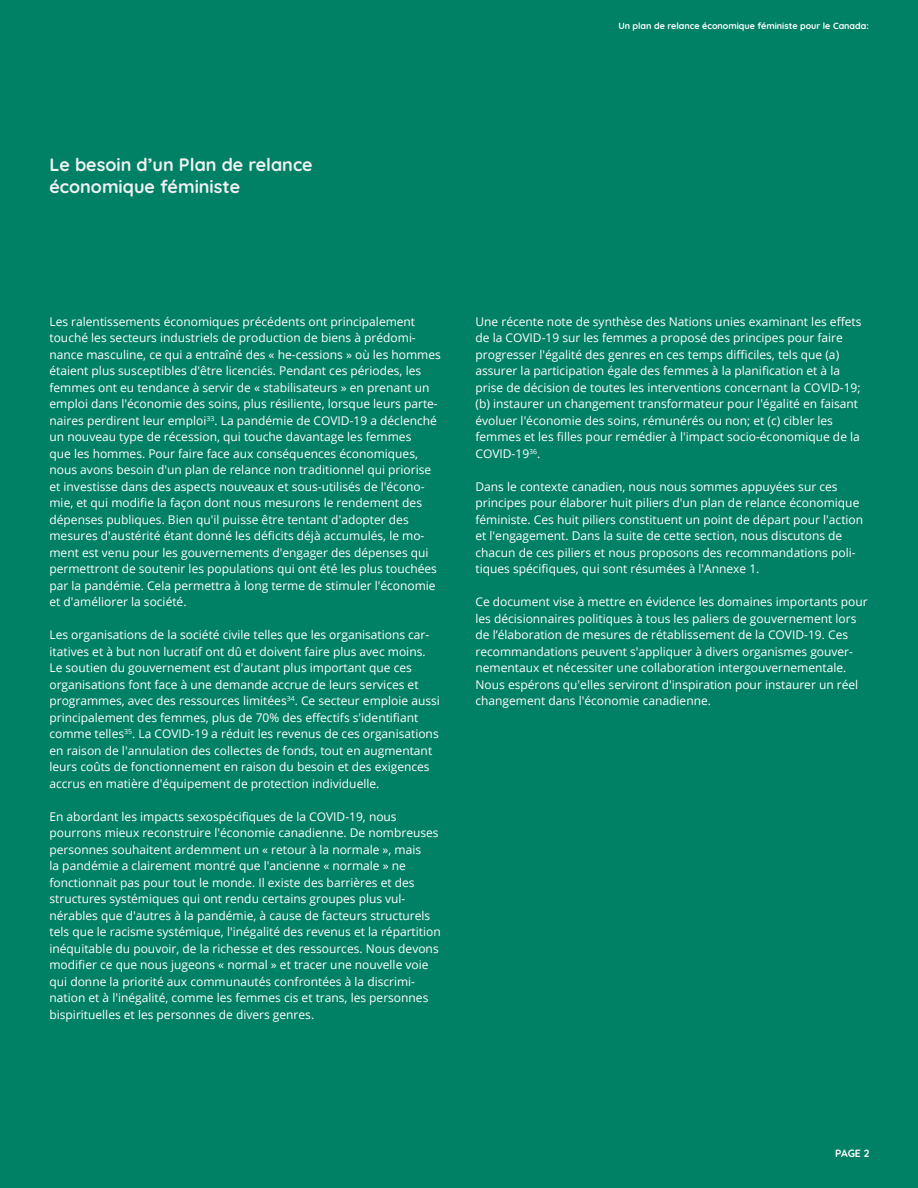
<style>
.page{position:relative;width:918px;height:1188px;background:#008065}
.page>*{position:absolute;margin:0;border:0;box-sizing:border-box;transform-origin:0 0}
.t1{font:300 18px/21.6px "Quicksand";color:#f1f1f2}
.t2{font:12px/16.5px "Open Sans";color:#fff}
.t3{font:300 10.5px "Quicksand";color:#fff}
.t4{font:300 9px "Quicksand";color:#fff}
</style>
<div class="page">
<p class="t4" style="left:618px;top:19px;width:252px">Un plan de relance économique féministe pour le Canada:</p>
<h1 class="t1" style="left:50px;top:152px;width:265px">Le besoin d’un Plan de relance économique féministe</h1>
<p class="t2" style="left:49px;top:313px;width:393px">Les ralentissements économiques précédents ont principalement touché les secteurs industriels de production de biens à prédomi&shy;nance masculine, ce qui a entraîné des « he-cessions » où les hommes étaient plus susceptibles d'être licenciés. Pendant ces périodes, les femmes ont eu tendance à servir de « stabilisateurs » en prenant un emploi dans l'économie des soins, plus résiliente, lorsque leurs parte&shy;naires perdirent leur emploi<sup>33</sup>. La pandémie de COVID-19 a déclenché un nouveau type de récession, qui touche davantage les femmes<br>que les hommes. Pour faire face aux conséquences économiques, nous avons besoin d'un plan de relance non traditionnel qui priorise et investisse dans des aspects nouveaux et sous-utilisés de l'écono&shy;mie, et qui modifie la façon dont nous mesurons le rendement des dépenses publiques. Bien qu'il puisse être tentant d'adopter des mesures d'austérité étant donné les déficits déjà accumulés, le mo&shy;ment est venu pour les gouvernements d'engager des dépenses qui permettront de soutenir les populations qui ont été les plus touchées par la pandémie. Cela permettra à long terme de stimuler l'économie et d'améliorer la société.</p>
<p class="t2" style="left:49px;top:626px;width:392px">Les organisations de la société civile telles que les organisations car&shy;itatives et à but non lucratif ont dû et doivent faire plus avec moins.<br>Le soutien du gouvernement est d'autant plus important que ces organisations font face à une demande accrue de leurs services et programmes, avec des ressources limitées<sup>34</sup>. Ce secteur emploie aussi principalement des femmes, plus de 70% des effectifs s'identifiant comme telles<sup>35</sup>. La COVID-19 a réduit les revenus de ces organisations en raison de l'annulation des collectes de fonds, tout en augmentant leurs coûts de fonctionnement en raison du besoin et des exigences accrus en matière d'équipement de protection individuelle.</p>
<p class="t2" style="left:49px;top:808px;width:393px">En abordant les impacts sexospécifiques de la COVID-19, nous pourrons mieux reconstruire l'économie canadienne. De nombreuses personnes souhaitent ardemment un « retour à la normale », mais<br>la pandémie a clairement montré que l'ancienne « normale » ne fonctionnait pas pour tout le monde. Il existe des barrières et des structures systémiques qui ont rendu certains groupes plus vul&shy;nérables que d'autres à la pandémie, à cause de facteurs structurels tels que le racisme systémique, l'inégalité des revenus et la répartition inéquitable du pouvoir, de la richesse et des ressources. Nous devons modifier ce que nous jugeons « normal » et tracer une nouvelle voie qui donne la priorité aux communautés confrontées à la discrimi&shy;nation et à l'inégalité, comme les femmes cis et trans, les personnes bispirituelles et les personnes de divers genres.</p>
<p class="t2" style="left:476px;top:313px;width:388px">Une récente note de synthèse des Nations unies examinant les effets de la COVID-19 sur les femmes a proposé des principes pour faire progresser l'égalité des genres en ces temps difficiles, tels que (a) assurer la participation égale des femmes à la planification et à la prise de décision de toutes les interventions concernant la COVID-19; (b) instaurer un changement transformateur pour l'égalité en faisant évoluer l'économie des soins, rémunérés ou non; et (c) cibler les femmes et les filles pour remédier à l'impact socio-économique de la COVID-19<sup>36</sup>.</p>
<p class="t2" style="left:475px;top:478px;width:389px">Dans le contexte canadien, nous nous sommes appuyées sur ces principes pour élaborer huit piliers d'un plan de relance économique féministe. Ces huit piliers constituent un point de départ pour l'action et l'engagement. Dans la suite de cette section, nous discutons de chacun de ces piliers et nous proposons des recommandations poli&shy;tiques spécifiques, qui sont résumées à l'Annexe 1.</p>
<p class="t2" style="left:475px;top:593px;width:394px">Ce document vise à mettre en évidence les domaines importants pour les décisionnaires politiques à tous les paliers de gouvernement lors de l’élaboration de mesures de rétablissement de la COVID-19. Ces recommandations peuvent s'appliquer à divers organismes gouver&shy;nementaux et nécessiter une collaboration intergouvernementale.<br>Nous espérons qu'elles serviront d'inspiration pour instaurer un réel changement dans l'économie canadienne.</p>
<p class="t3" style="left:835px;top:1145px;width:36px">PAGE 2</p>
</div>
